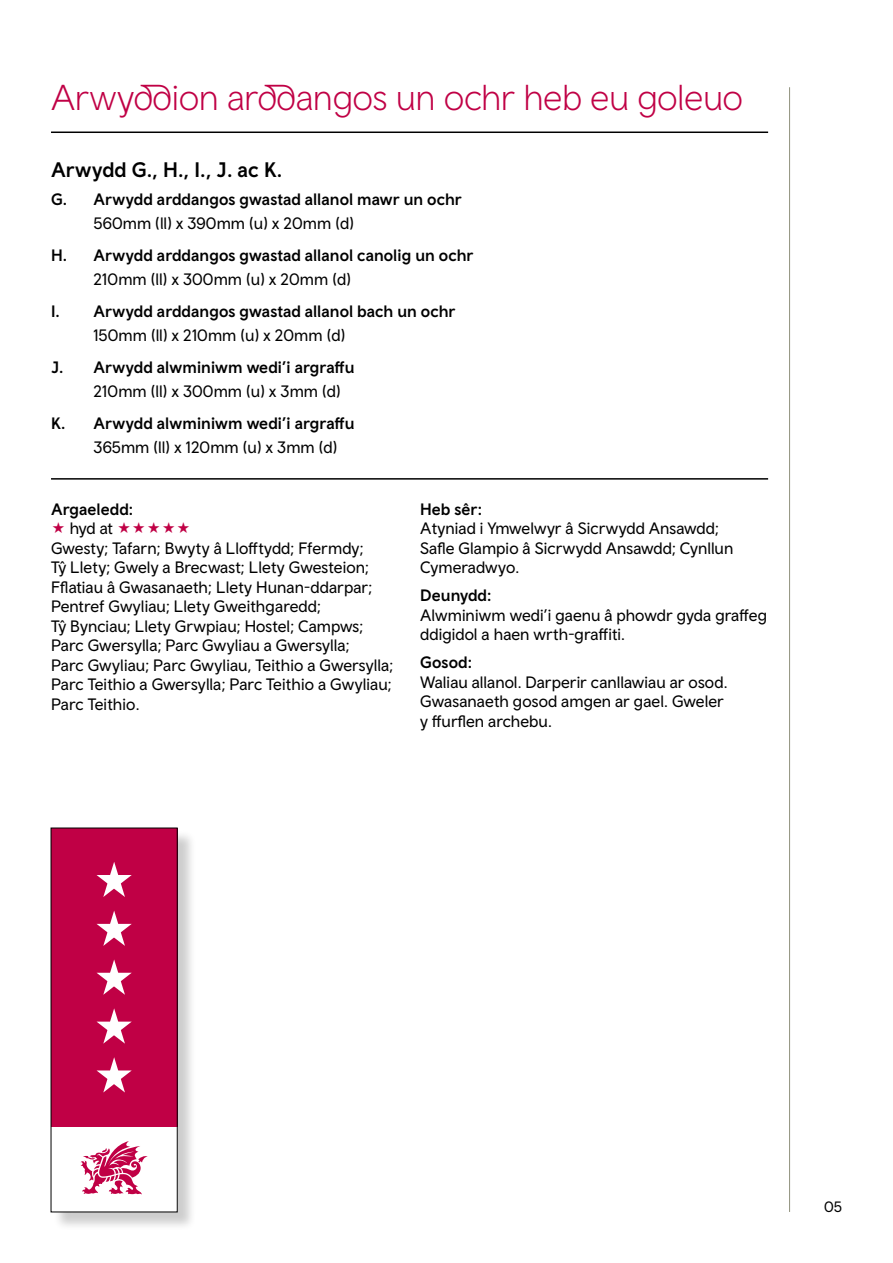
<style>
.page{position:relative;width:893px;height:1263px;background:#fff}
.page>*{position:absolute;margin:0;border:0;box-sizing:border-box;transform-origin:0 0}
.Large_Red_Title{font:300 36px "Wales Sans Headline";color:#c00045}
.Heading{font:500 21px "Cymru Sans Body";letter-spacing:.005em;color:#000}
.Body_Copy{font:16.5px/19.5px "Wales Sans Body";letter-spacing:.005em;color:#000}
.Body_Copy-2{font:500 16.5px "Wales Sans Body";color:#000}
.t1{font:15px "Wales Sans Body";color:#000}
.s1{font-weight:500}
</style>
<div class="page">
<hr style="left:789px;top:87px;width:1px;height:1125px;background:#90917c">
<hr style="left:51px;top:131px;width:717px;height:2px;background:#000">
<hr style="left:51px;top:478px;width:717px;height:2px;background:#000">
<div style="left:53px;top:830px;width:144px;height:401px;background:#000;opacity:.2"></div>
<div style="left:51px;top:828px;width:126px;height:384px;background:#fff"></div>
<div style="left:51px;top:828px;width:126px;height:298px;background:#c00045"></div>
<svg style="left:81px;top:1141px;width:67px;height:54px"></svg>
<svg style="left:97px;top:862px;width:35px;height:35px"></svg>
<svg style="left:97px;top:910px;width:35px;height:36px"></svg>
<svg style="left:97px;top:959px;width:35px;height:36px"></svg>
<svg style="left:97px;top:1008px;width:35px;height:36px"></svg>
<svg style="left:97px;top:1057px;width:35px;height:35px"></svg>
<svg style="left:177px;top:1212px;width:6px;height:5px"></svg>
<p class="Large_Red_Title" style="left:51px;top:76px;width:693px">Arwyddion arddangos un ochr heb eu goleuo</p>
<p class="Heading" style="left:51px;top:157px;width:233px">Arwydd G., H., I., J. ac K.</p>
<p class="Body_Copy-2" style="left:51px;top:189px;width:412px">G. Arwydd arddangos gwastad allanol mawr un ochr</p>
<p class="Body_Copy" style="left:94px;top:213px;width:262px">560mm (ll) x 390mm (u) x 20mm (d)</p>
<p class="Body_Copy-2" style="left:51px;top:245px;width:424px">H. Arwydd arddangos gwastad allanol canolig un ochr</p>
<p class="Body_Copy" style="left:94px;top:269px;width:259px">210mm (ll) x 300mm (u) x 20mm (d)</p>
<p class="Body_Copy-2" style="left:51px;top:301px;width:406px">I. Arwydd arddangos gwastad allanol bach un ochr</p>
<p class="Body_Copy" style="left:94px;top:325px;width:253px">150mm (ll) x 210mm (u) x 20mm (d)</p>
<p class="Body_Copy-2" style="left:51px;top:357px;width:305px">J. Arwydd alwminiwm wedi’i argraffu</p>
<p class="Body_Copy" style="left:94px;top:381px;width:249px">210mm (ll) x 300mm (u) x 3mm (d)</p>
<p class="Body_Copy-2" style="left:51px;top:413px;width:305px">K. Arwydd alwminiwm wedi’i argraffu</p>
<p class="Body_Copy" style="left:94px;top:437px;width:245px">365mm (ll) x 120mm (u) x 3mm (d)</p>
<p class="Body_Copy-2" style="left:51px;top:499px;width:84px">Argaeledd:</p>
<p class="Body_Copy" style="left:70px;top:518px;width:45px">hyd at</p>
<p class="Body_Copy" style="left:51px;top:538px;width:314px">Gwesty; Tafarn; Bwyty â Llofftydd; Ffermdy;</p>
<p class="Body_Copy" style="left:51px;top:557px;width:319px">Tŷ Llety; Gwely a Brecwast; Llety Gwesteion;</p>
<p class="Body_Copy" style="left:51px;top:577px;width:323px">Fflatiau â Gwasanaeth; Llety Hunan-ddarpar;</p>
<p class="Body_Copy" style="left:51px;top:596px;width:271px">Pentref Gwyliau; Llety Gweithgaredd;</p>
<p class="Body_Copy" style="left:51px;top:616px;width:314px">Tŷ Bynciau; Llety Grwpiau; Hostel; Campws;</p>
<p class="Body_Copy" style="left:51px;top:635px;width:300px">Parc Gwersylla; Parc Gwyliau a Gwersylla;</p>
<p class="Body_Copy" style="left:51px;top:655px;width:344px">Parc Gwyliau; Parc Gwyliau, Teithio a Gwersylla;</p>
<p class="Body_Copy" style="left:51px;top:674px;width:342px">Parc Teithio a Gwersylla; Parc Teithio a Gwyliau;</p>
<p class="Body_Copy" style="left:51px;top:694px;width:90px">Parc Teithio.</p>
<p class="Body_Copy" style="left:420px;top:499px;width:315px"><span class="s1">Heb sêr:<br></span>Atyniad i Ymwelwyr â Sicrwydd Ansawdd;<br>Safle Glampio â Sicrwydd Ansawdd; Cynllun<br>Cymeradwyo.</p>
<p class="Body_Copy" style="left:420px;top:585px;width:348px"><span class="s1">Deunydd:<br></span>Alwminiwm wedi’i gaenu â phowdr gyda graffeg ddigidol a haen wrth-graffiti.</p>
<p class="Body_Copy" style="left:420px;top:652px;width:309px"><span class="s1">Gosod:<br></span>Waliau allanol. Darperir canllawiau ar osod.<br>Gwasanaeth gosod amgen ar gael. Gweler y ffurflen archebu.</p>
<p class="t1" style="left:824px;top:1198px;width:19px">05</p>
</div>
